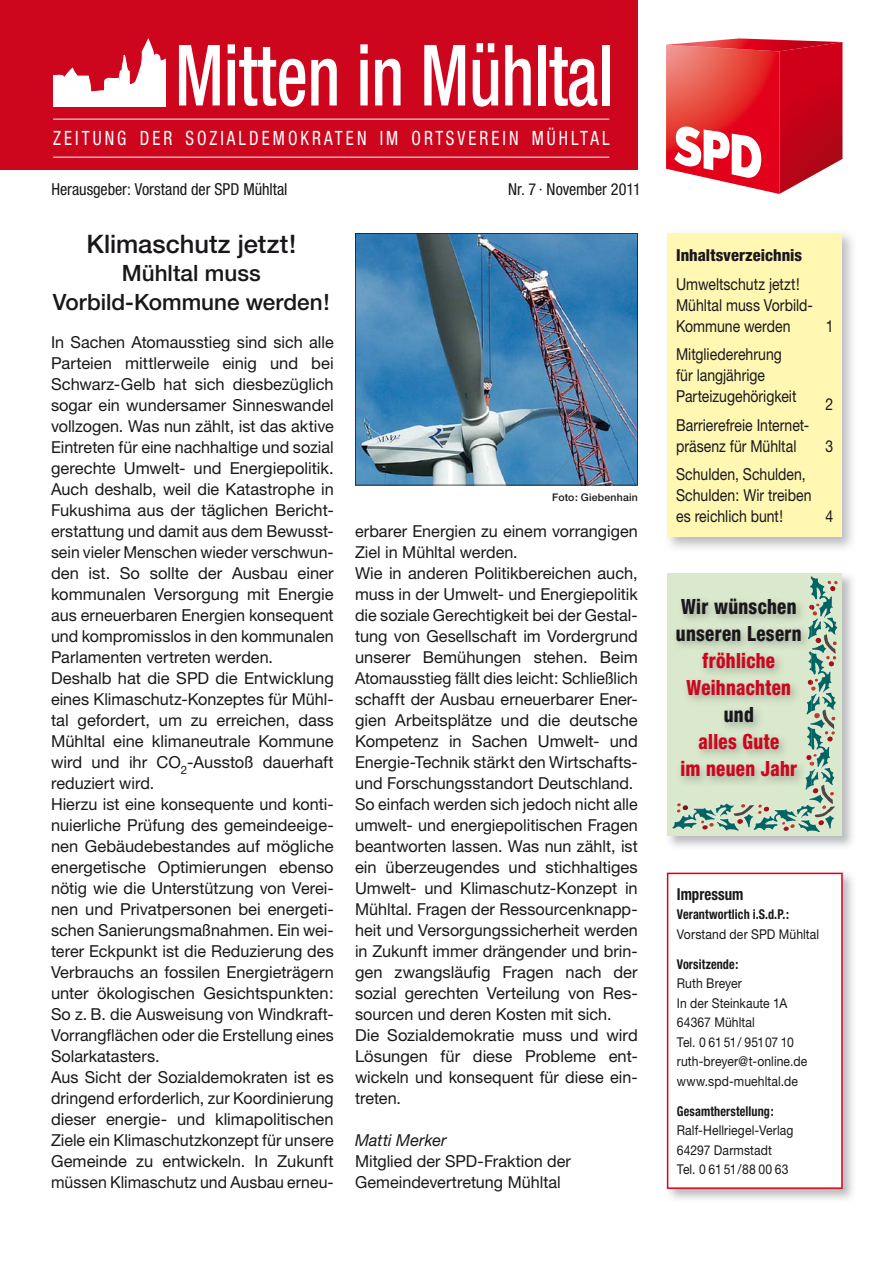
<style>
.page{position:relative;width:893px;height:1263px;background:#fff}
.page>*{position:absolute;margin:0;border:0;box-sizing:border-box;transform-origin:0 0}
.t1{font:500 condensed 84.6px "Helvetica Neue";color:#fff;scale:.8 1}
.t2{font:500 25.5px "Helvetica Neue";color:#1a171b}
.t3{font:500 22.5px/28.5px "Helvetica Neue";color:#1a171b;text-align:center}
.t4{font:800 condensed 21px/27px "Helvetica Neue";letter-spacing:.02em;color:#cd051d;text-align:center;scale:.9 1}
.t5{font:condensed 19.8px "Helvetica Neue";letter-spacing:.18em;color:#fff;scale:.87 1}
.t6{font:16.5px/21px "Helvetica Neue";color:#1a171b}
.t7{font:16.5px/21px "Helvetica Neue";color:#1a171b;scale:.85 1}
.t8{font:condensed 16.5px "Helvetica Neue";letter-spacing:-.005em;color:#1a171b}
.t9{font:800 condensed 16.5px/28.5px "Helvetica Neue";color:#1a171b}
.t10{font:700 condensed 16.5px "Helvetica Neue";color:#1a171b;scale:.9 1}
.t11{font:13.5px/19.5px "Helvetica Neue";letter-spacing:.01em;color:#1a171b;scale:.9 1}
.t12{font:700 condensed 13.5px/19.5px "Helvetica Neue";letter-spacing:.01em;color:#1a171b;scale:.9 1}
.t13{font:500 10.5px "Helvetica Neue";letter-spacing:.02em;color:#1a171b}
.s1{font-style:italic}
.s2{font-weight:400;font-stretch:normal}
.s3{color:#1a171b}
.s4{font-weight:700;font-stretch:condensed}
</style>
<div class="page">
<div style="left:0;top:0;width:638px;height:169px;background:#cd051d"></div>
<svg style="left:53px;top:38px;width:112px;height:68px"></svg>
<hr style="left:53px;top:119px;width:556px;height:1px;background:#fff">
<hr style="left:53px;top:157px;width:556px;height:1px;background:#fff">
<div style="left:668px;top:233px;width:174px;height:304px;background:#fff7b2"></div>
<svg style="left:667px;top:873px;width:176px;height:316px"></svg>
<img style="left:355px;top:233px;width:283px;height:252px">
<svg style="left:668px;top:573px;width:174px;height:263px;background:#bbcfb9"></svg>
<img style="left:809px;top:576px;width:17px;height:41px">
<img style="left:672px;top:594px;width:140px;height:193px">
<img style="left:807px;top:594px;width:5px;height:118px">
<svg style="left:666px;top:38px;width:176px;height:156px"></svg>
<p class="t1" style="left:173px;top:24px;width:549px">Mitten in Mühltal</p>
<p class="t5" style="left:51px;top:125px;width:641px">ZEITUNG DER SOZIALDEMOKRATEN IM ORTSVEREIN MÜHLTAL</p>
<p class="t8" style="left:51px;top:179px;width:238px">Herausgeber: Vorstand der SPD Mühltal</p>
<p class="t8" style="left:508px;top:179px;width:134px">Nr. 7 · November 2011</p>
<p class="t2" style="left:86px;top:229px;width:211px">Klimaschutz jetzt!</p>
<p class="t3" style="left:53px;top:259px;width:278px">Mühltal muss<br>Vorbild-Kommune werden!</p>
<p class="t6" style="left:51px;top:331px;width:284px">In Sachen Atomausstieg sind sich alle Parteien mittlerweile einig und bei Schwarz-Gelb hat sich diesbezüglich sogar ein wundersamer Sinneswandel vollzogen. Was nun zählt, ist das aktive Eintreten für eine nachhaltige und sozial gerechte Umwelt- und Energiepolitik.<br>Auch deshalb, weil die Katastrophe in Fukushima aus der täglichen Bericht&shy;erstattung und damit aus dem Bewusst&shy;sein vieler Menschen wieder verschwun&shy;den ist. So sollte der Ausbau einer kommunalen Versorgung mit Energie aus erneuerbaren Energien konsequent und kompromisslos in den kommunalen Parlamenten vertreten werden.<br>Deshalb hat die SPD die Entwicklung eines Klimaschutz-Konzeptes für Mühl&shy;tal gefordert, um zu erreichen, dass Mühltal eine klimaneutrale Kommune wird und ihr CO<sub>2</sub>-Ausstoß dauerhaft reduziert wird.<br>Hierzu ist eine konsequente und konti&shy;nuierliche Prüfung des gemeindeeige&shy;nen Gebäudebestandes auf mögliche energetische Optimierungen ebenso nötig wie die Unterstützung von Verei&shy;nen und Privatpersonen bei energeti&shy;schen Sanierungsmaßnahmen. Ein wei&shy;terer Eckpunkt ist die Reduzierung des Verbrauchs an fossilen Energieträgern unter ökologischen Gesichtspunkten:<br>So z. B. die Ausweisung von Windkraft-Vorrangflächen oder die Erstellung eines Solarkatasters.<br>Aus Sicht der Sozialdemokraten ist es dringend erforderlich, zur Koordinierung dieser energie- und klimapolitischen Ziele ein Klimaschutzkonzept für unsere Gemeinde zu entwickeln. In Zukunft müssen Klimaschutz und Ausbau erneu-</p>
<p class="t13" style="left:552px;top:491px;width:87px">Foto: Giebenhain</p>
<p class="t6" style="left:355px;top:520px;width:284px">erbarer Energien zu einem vorrangigen Ziel in Mühltal werden.<br>Wie in anderen Politikbereichen auch, muss in der Umwelt- und Energiepolitik die soziale Gerechtigkeit bei der Gestal&shy;tung von Gesellschaft im Vordergrund unserer Bemühungen stehen. Beim Atomausstieg fällt dies leicht: Schließlich schafft der Ausbau erneuerbarer Ener&shy;gien Arbeitsplätze und die deutsche Kompetenz in Sachen Umwelt- und Energie-Technik stärkt den Wirtschafts&shy;und Forschungsstandort Deutschland.<br>So einfach werden sich jedoch nicht alle umwelt- und energiepolitischen Fragen beantworten lassen. Was nun zählt, ist ein überzeugendes und stichhaltiges Umwelt- und Klimaschutz-Konzept in Mühltal. Fragen der Ressourcenknapp&shy;heit und Versorgungssicherheit werden in Zukunft immer drängender und brin&shy;gen zwangsläufig Fragen nach der sozial gerechten Verteilung von Res&shy;sourcen und deren Kosten mit sich.<br>Die Sozialdemokratie muss und wird Lösungen für diese Probleme ent&shy;wickeln und konsequent für diese ein&shy;treten.</p>
<p class="t6" style="left:355px;top:1129px;width:217px"><span class="s1">Matti Merker<br></span>Mitglied der SPD-Fraktion der<br>Gemeindevertretung Mühltal</p>
<p class="t9" style="left:676px;top:241px;width:128px">Inhaltsverzeichnis<br><span class="s2">Umweltschutz jetzt!</span></p>
<p class="t7" style="left:676px;top:294px;width:163px">Mühltal muss Vorbild-<br>Kommune werden</p>
<p class="t7" style="left:676px;top:343px;width:143px">Mitgliederehrung für langjährige<br>Parteizugehörigkeit</p>
<p class="t7" style="left:676px;top:414px;width:158px">Barrierefreie Internet&shy;präsenz für Mühltal</p>
<p class="t7" style="left:676px;top:463px;width:161px">Schulden, Schulden,<br>Schulden: Wir treiben es reichlich bunt!</p>
<p class="t7" style="left:826px;top:315px;width:11px">1</p>
<p class="t7" style="left:826px;top:393px;width:11px">2</p>
<p class="t7" style="left:826px;top:435px;width:11px">3</p>
<p class="t7" style="left:826px;top:505px;width:11px">4</p>
<p class="t4" style="left:676px;top:593px;width:141px"><span class="s3">Wir wünschen unseren Lesern </span>fröhliche<br>Weihnachten <span class="s3">und<br></span>alles Gute<br>im neuen Jahr</p>
<p class="t10" style="left:677px;top:884px;width:75px">Impressum</p>
<p class="t12" style="left:677px;top:905px;width:160px">Verantwortlich i.S.d.P.:<br><span class="s2">Vorstand der SPD Mühltal</span></p>
<p class="t11" style="left:677px;top:954px;width:146px"><span class="s4">Vorsitzende:<br></span>Ruth Breyer<br>In der Steinkaute 1A<br>64367 Mühltal<br>Tel. 0 61 51/ 95107 10 ruth-breyer@t-online.de www.spd-muehltal.de</p>
<p class="t11" style="left:677px;top:1101px;width:131px"><span class="s4">Gesamtherstellung:<br></span>Ralf-Hellriegel-Verlag<br>64297 Darmstadt<br>Tel. 0 61 51/88 00 63</p>
</div>
